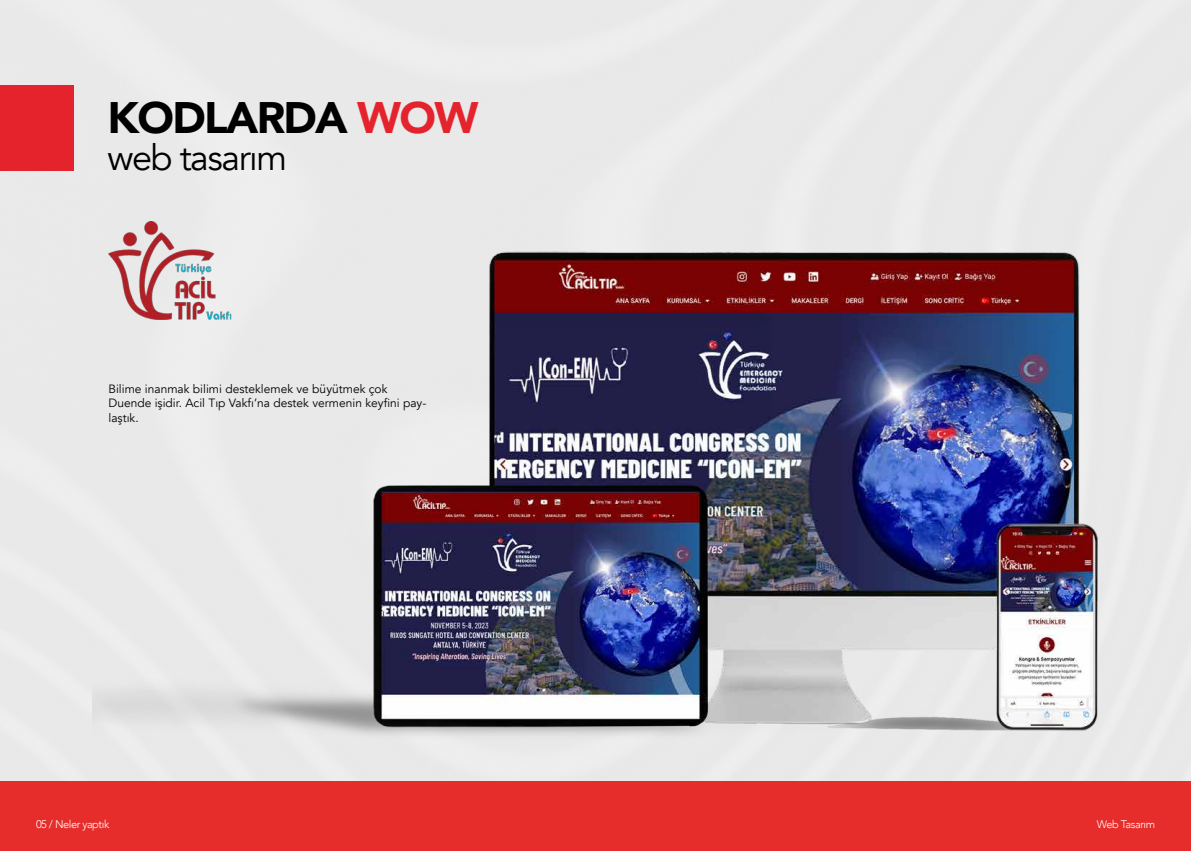
<style>
.page{position:relative;width:1191px;height:851px;background:#fff}
.page>*{position:absolute;margin:0;border:0;box-sizing:border-box;transform-origin:0 0}
.t1{font:900 44px "Avenir";letter-spacing:-.04em;color:#000}
.t2{font:36px "Avenir";letter-spacing:-.04em;color:#000}
.t3{font:12px/14.4px "Avenir";color:#000}
.t4{font:300 11px "Avenir";letter-spacing:-.04em;color:#fff}
.s1{color:#e5232d}
</style>
<div class="page">
<div style="left:0;top:0;width:1191px;height:781px;background:#e9e9e9"></div>
<div style="left:0;top:781px;width:1191px;height:69px;background:#e62d2b"></div>
<div style="left:0;top:85px;width:74px;height:85px;background:#e5232d"></div>
<img style="left:93px;top:0;width:1060px;height:781px">
<img style="left:108px;top:221px;width:124px;height:98px">
<h1 class="t1" style="left:107px;top:79px;width:372px">KODLARDA <span class="s1">WOW</span></h1>
<h2 class="t2" style="left:107px;top:136px;width:181px">web tasarım</h2>
<p class="t3" style="left:108px;top:381px;width:319px">Bilime inanmak bilimi desteklemek ve büyütmek çok<br>Duende işidir. Acil Tıp Vakfı’na destek vermenin keyfini pay&shy;laştık.</p>
<p class="t4" style="left:36px;top:817px;width:75px">05 / Neler yaptık</p>
<p class="t4" style="left:1096px;top:817px;width:60px">Web Tasarım</p>
</div>
